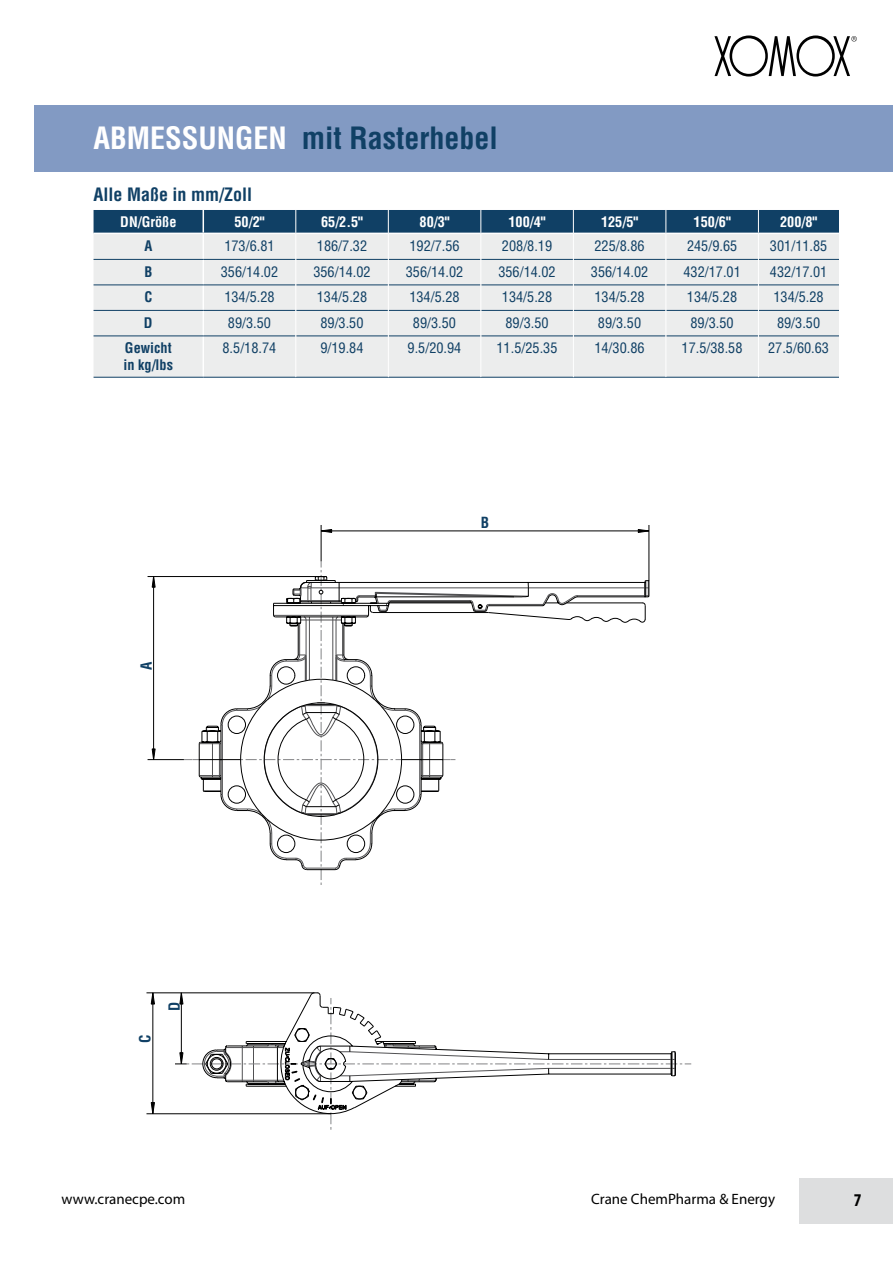
<style>
.page{position:relative;width:893px;height:1263px;background:#fff}
.page>*{position:absolute;margin:0;border:0;box-sizing:border-box;transform-origin:0 0}
.t1{font:700 condensed 30px "Helvetica";color:#104065}
.t2{font:700 condensed 18px "Helvetica";color:#104065}
.t3{font:700 condensed 18px "Myriad Pro";color:#000}
.t4{font:15px "Myriad Pro";color:#000}
.t5{font:700 condensed 15px "Helvetica";color:#104065}
.t6{font:condensed 14.25px "Helvetica";color:#104065}
.t7{font:700 condensed 14.25px "Helvetica";color:#fff}
.t8{font:700 condensed 14.25px/17.1px "Helvetica";color:#104065}
.s1{color:#fff}
</style>
<div class="page">
<div style="left:34px;top:105px;width:859px;height:67px;background:#829ac3"></div>
<svg style="left:714px;top:35px;width:143px;height:42px"></svg>
<div style="left:799px;top:1178px;width:94px;height:45px;background:#dddedf"></div>
<div style="left:94px;top:337px;width:745px;height:40px;background:#eceded"></div>
<hr style="left:203px;top:336px;width:1px;height:41px;background:#fff">
<hr style="left:94px;top:336px;width:109px;height:1px;background:#104065">
<hr style="left:203px;top:336px;width:92px;height:1px;background:#104065">
<hr style="left:296px;top:336px;width:92px;height:1px;background:#104065">
<hr style="left:389px;top:336px;width:91px;height:1px;background:#104065">
<hr style="left:481px;top:336px;width:92px;height:1px;background:#104065">
<hr style="left:574px;top:336px;width:91px;height:1px;background:#104065">
<hr style="left:666px;top:336px;width:92px;height:1px;background:#104065">
<hr style="left:759px;top:336px;width:80px;height:1px;background:#104065">
<hr style="left:203px;top:377px;width:93px;height:1px;background:#104065">
<hr style="left:296px;top:377px;width:92px;height:1px;background:#104065">
<hr style="left:388px;top:377px;width:93px;height:1px;background:#104065">
<hr style="left:481px;top:377px;width:92px;height:1px;background:#104065">
<hr style="left:573px;top:377px;width:93px;height:1px;background:#104065">
<hr style="left:666px;top:377px;width:92px;height:1px;background:#104065">
<hr style="left:758px;top:377px;width:81px;height:1px;background:#104065">
<hr style="left:94px;top:377px;width:109px;height:1px;background:#104065">
<svg style="left:94px;top:210px;width:745px;height:126px;background:#bec9d1"></svg>
<hr style="left:295px;top:336px;width:1px;height:41px;background:#fff">
<hr style="left:388px;top:336px;width:1px;height:41px;background:#fff">
<hr style="left:480px;top:336px;width:1px;height:41px;background:#fff">
<hr style="left:573px;top:336px;width:1px;height:41px;background:#fff">
<hr style="left:665px;top:336px;width:1px;height:41px;background:#fff">
<hr style="left:758px;top:336px;width:1px;height:41px;background:#fff">
<hr style="left:758px;top:233px;width:81px;height:1px;background:#fff">
<svg style="left:322px;top:529px;width:10px;height:4px"></svg>
<svg style="left:638px;top:529px;width:11px;height:4px"></svg>
<svg style="left:152px;top:748px;width:4px;height:11px"></svg>
<svg style="left:152px;top:577px;width:4px;height:11px"></svg>
<hr style="left:153px;top:576px;width:1px;height:184px;background:#000">
<hr style="left:321px;top:525px;width:1px;height:36px;background:#000">
<hr style="left:148px;top:759px;width:36px;height:1px;background:#000">
<svg style="left:184px;top:759px;width:14px;height:1px"></svg>
<hr style="left:148px;top:576px;width:168px;height:1px;background:#000">
<hr style="left:321px;top:531px;width:328px;height:1px;background:#000">
<hr style="left:649px;top:525px;width:1px;height:56px;background:#000">
<svg style="left:198px;top:576px;width:452px;height:294px"></svg>
<svg style="left:151px;top:993px;width:4px;height:11px"></svg>
<svg style="left:151px;top:1102px;width:4px;height:11px"></svg>
<hr style="left:153px;top:993px;width:1px;height:121px;background:#000">
<hr style="left:146px;top:1113px;width:185px;height:1px;background:#000">
<hr style="left:146px;top:992px;width:168px;height:1px;background:#000">
<svg style="left:175px;top:992px;width:516px;height:138px"></svg>
<h1 class="t1" style="left:94px;top:119px;width:406px"><span class="s1">ABMESSUNGEN</span> mit Rasterhebel</h1>
<p class="t2" style="left:94px;top:184px;width:160px">Alle Maße in mm/Zoll</p>
<p class="t7" style="left:120px;top:213px;width:58px">DN/Größe</p>
<p class="t7" style="left:234px;top:213px;width:32px">50/2"</p>
<p class="t7" style="left:321px;top:213px;width:43px">65/2.5"</p>
<p class="t7" style="left:420px;top:213px;width:32px">80/3"</p>
<p class="t7" style="left:508px;top:213px;width:39px">100/4"</p>
<p class="t7" style="left:601px;top:213px;width:39px">125/5"</p>
<p class="t7" style="left:693px;top:213px;width:39px">150/6"</p>
<p class="t7" style="left:780px;top:213px;width:39px">200/8"</p>
<p class="t8" style="left:144px;top:237px;width:9px">A</p>
<p class="t6" style="left:224px;top:237px;width:52px">173/6.81</p>
<p class="t6" style="left:317px;top:237px;width:52px">186/7.32</p>
<p class="t6" style="left:409px;top:237px;width:52px">192/7.56</p>
<p class="t6" style="left:502px;top:237px;width:52px">208/8.19</p>
<p class="t6" style="left:594px;top:237px;width:52px">225/8.86</p>
<p class="t6" style="left:687px;top:237px;width:52px">245/9.65</p>
<p class="t6" style="left:770px;top:237px;width:59px">301/11.85</p>
<p class="t8" style="left:144px;top:263px;width:9px">B</p>
<p class="t6" style="left:221px;top:263px;width:59px">356/14.02</p>
<p class="t6" style="left:313px;top:263px;width:59px">356/14.02</p>
<p class="t6" style="left:406px;top:263px;width:59px">356/14.02</p>
<p class="t6" style="left:498px;top:263px;width:59px">356/14.02</p>
<p class="t6" style="left:591px;top:263px;width:59px">356/14.02</p>
<p class="t6" style="left:683px;top:263px;width:59px">432/17.01</p>
<p class="t6" style="left:770px;top:263px;width:59px">432/17.01</p>
<p class="t8" style="left:144px;top:288px;width:9px">C</p>
<p class="t6" style="left:224px;top:288px;width:52px">134/5.28</p>
<p class="t6" style="left:317px;top:288px;width:52px">134/5.28</p>
<p class="t6" style="left:409px;top:288px;width:52px">134/5.28</p>
<p class="t6" style="left:502px;top:288px;width:52px">134/5.28</p>
<p class="t6" style="left:594px;top:288px;width:52px">134/5.28</p>
<p class="t6" style="left:687px;top:288px;width:52px">134/5.28</p>
<p class="t6" style="left:773px;top:288px;width:52px">134/5.28</p>
<p class="t8" style="left:144px;top:314px;width:10px">D</p>
<p class="t6" style="left:228px;top:314px;width:45px">89/3.50</p>
<p class="t6" style="left:320px;top:314px;width:45px">89/3.50</p>
<p class="t6" style="left:413px;top:314px;width:45px">89/3.50</p>
<p class="t6" style="left:505px;top:314px;width:45px">89/3.50</p>
<p class="t6" style="left:598px;top:314px;width:45px">89/3.50</p>
<p class="t6" style="left:690px;top:314px;width:45px">89/3.50</p>
<p class="t6" style="left:777px;top:314px;width:45px">89/3.50</p>
<p class="t8" style="left:124px;top:339px;width:51px">Gewicht in kg/lbs</p>
<p class="t6" style="left:223px;top:339px;width:55px">8.5/18.74</p>
<p class="t6" style="left:320px;top:339px;width:45px">9/19.84</p>
<p class="t6" style="left:408px;top:339px;width:55px">9.5/20.94</p>
<p class="t6" style="left:496px;top:339px;width:62px">11.5/25.35</p>
<p class="t6" style="left:594px;top:339px;width:52px">14/30.86</p>
<p class="t6" style="left:682px;top:339px;width:62px">17.5/38.58</p>
<p class="t6" style="left:768px;top:339px;width:62px">27.5/60.63</p>
<p class="t5" style="left:137px;top:670px;width:10px;rotate:-90deg">A</p>
<p class="t5" style="left:136px;top:1043px;width:10px;rotate:-90deg">C</p>
<p class="t5" style="left:165px;top:1011px;width:11px;rotate:-90deg">D</p>
<p class="t5" style="left:481px;top:513px;width:10px">B</p>
<p class="t4" style="left:62px;top:1190px;width:125px">www.cranecpe.com</p>
<p class="t4" style="left:591px;top:1189px;width:185px">Crane ChemPharma &amp; Energy</p>
<p class="t3" style="left:854px;top:1189px;width:9px">7</p>
</div>
